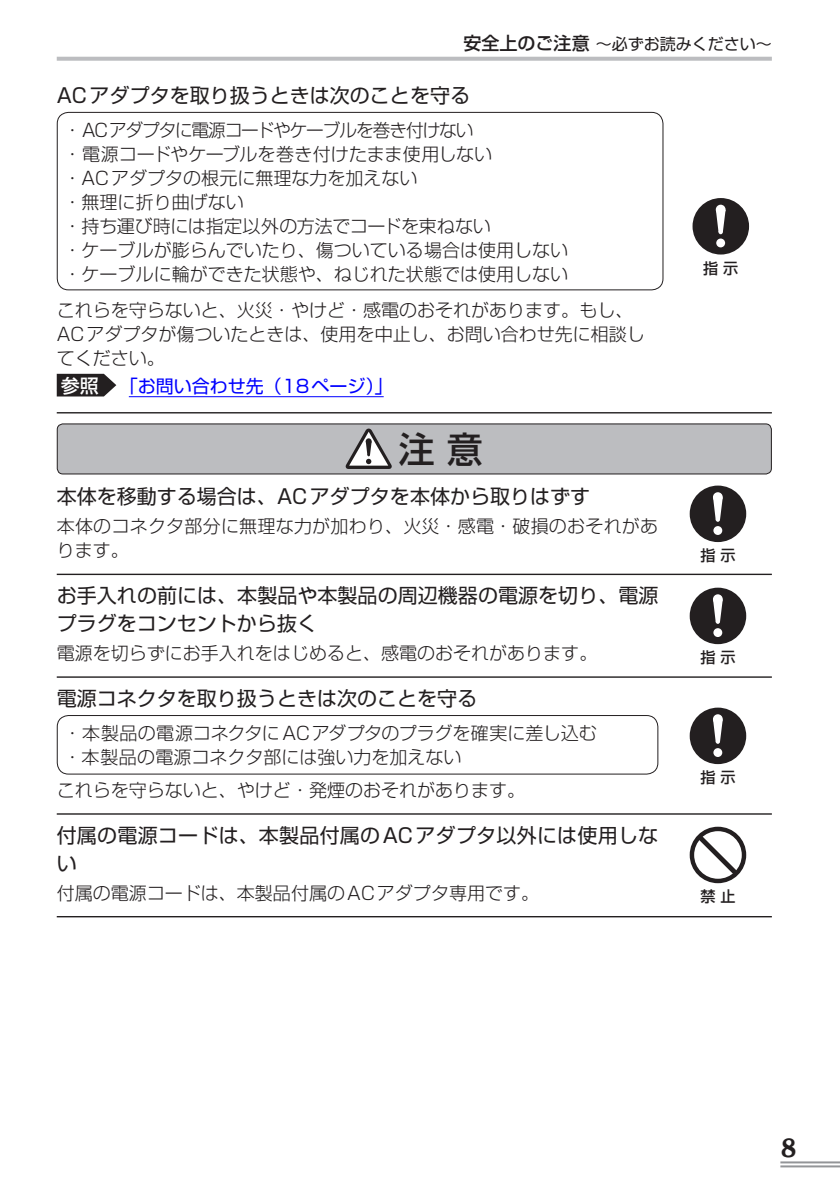
<style>
.page{position:relative;width:840px;height:1191px;background:#fff}
.page>*{position:absolute;margin:0;border:0;box-sizing:border-box;transform-origin:0 0}
.t1{font:500 36px "Shin Go Pro";color:#231f20}
.t2{font:26px "MO Suuji HA H Dn";color:#231f20}
.t3{font:20px/28px "Shin Go Pro";color:#231f20}
.t4{font:300 18px/24px "Shin Go Pro";color:#231f20}
.t5{font:18px "Shin Go Pro";color:#00f}
.t6{font:16px "Shin Go Pro";color:#231f20}
.t7{font:500 15px "Shin Go Pro";color:#231f20}
.s1{font-weight:500;font-size:18px}
.s2{font-weight:500;font-size:19px;color:#fff}
</style>
<div class="page">
<svg style="left:57px;top:57px;width:714px;height:4px;background:#c0c1c4"></svg>
<svg style="left:780px;top:1163px;width:59px;height:1px"></svg>
<hr style="left:780px;top:1161px;width:59px;height:2px;background:#939598">
<hr style="left:780px;top:1165px;width:59px;height:2px;background:#939598">
<hr style="left:57px;top:412px;width:714px;height:1px;background:#231f20">
<hr style="left:129px;top:396px;width:254px;height:1px;background:#00f">
<hr style="left:57px;top:573px;width:714px;height:2px;background:#231f20">
<hr style="left:57px;top:676px;width:714px;height:2px;background:#231f20">
<hr style="left:57px;top:813px;width:714px;height:1px;background:#231f20">
<hr style="left:57px;top:916px;width:714px;height:1px;background:#231f20">
<svg style="left:57px;top:374px;width:59px;height:22px"></svg>
<div style="left:57px;top:424px;width:714px;height:50px;background:#bcbdc0;border-radius:6px"></div>
<svg style="left:345px;top:428px;width:47px;height:41px"></svg>
<div style="left:57px;top:423px;width:714px;height:51px;border:1px solid #231f20;border-radius:6px"></div>
<div style="left:57px;top:112px;width:606px;height:178px;border:1px solid #231f20;border-radius:11px"></div>
<div style="left:57px;top:715px;width:601px;height:59px;border:1px solid #231f20;border-radius:11px"></div>
<div style="left:689px;top:485px;width:56px;height:57px;background:#231f20;border-radius:50%"></div>
<div style="left:713px;top:526px;width:8px;height:9px;background:#fff;border-radius:50%"></div>
<svg style="left:712px;top:492px;width:10px;height:10px"></svg>
<svg style="left:712px;top:497px;width:10px;height:25px"></svg>
<div style="left:689px;top:587px;width:56px;height:57px;background:#231f20;border-radius:50%"></div>
<div style="left:713px;top:628px;width:8px;height:9px;background:#fff;border-radius:50%"></div>
<svg style="left:712px;top:594px;width:10px;height:10px"></svg>
<svg style="left:712px;top:599px;width:10px;height:25px"></svg>
<div style="left:689px;top:707px;width:56px;height:57px;background:#231f20;border-radius:50%"></div>
<div style="left:713px;top:748px;width:8px;height:9px;background:#fff;border-radius:50%"></div>
<svg style="left:712px;top:714px;width:10px;height:10px"></svg>
<svg style="left:712px;top:719px;width:10px;height:25px"></svg>
<div style="left:692px;top:198px;width:56px;height:56px;background:#231f20;border-radius:50%"></div>
<svg style="left:715px;top:238px;width:9px;height:9px"></svg>
<div style="left:715px;top:205px;width:10px;height:9px;background:#fff;border-radius:50%"></div>
<svg style="left:715px;top:210px;width:10px;height:24px"></svg>
<svg style="left:689px;top:826px;width:56px;height:57px"></svg>
<svg style="left:693px;top:831px;width:48px;height:47px"></svg>
<svg style="left:696px;top:834px;width:42px;height:42px"></svg>
<p class="t6" style="left:463px;top:30px;width:309px"><span class="s1">安全上のご注意</span> 〜必ずお読みください〜</p>
<p class="t3" style="left:57px;top:79px;width:414px">ACアダプタを取り扱うときは次のことを守る</p>
<p class="t4" style="left:64px;top:116px;width:505px">・ACアダプタに電源コードやケーブルを巻き付けない<br>・電源コードやケーブルを巻き付けたまま使用しない<br>・ACアダプタの根元に無理な力を加えない<br>・無理に折り曲げない<br>・持ち運び時には指定以外の方法でコードを束ねない<br>・ケーブルが膨らんでいたり、傷ついている場合は使用しない・ケーブルに輪ができた状態や、ねじれた状態では使用しない</p>
<p class="t4" style="left:57px;top:295px;width:589px">これらを守らないと、火災・やけど・感電のおそれがあります。もし、<br>ACアダプタが傷ついたときは、使用を中止し、お問い合わせ先に相談してください。</p>
<p class="t5" style="left:61px;top:371px;width:333px"><span class="s2">参照</span> 「お問い合わせ先（18ページ）」</p>
<h1 class="t1" style="left:398px;top:419px;width:85px">注 意</h1>
<p class="t3" style="left:57px;top:480px;width:534px">本体を移動する場合は、ACアダプタを本体から取りはずす</p>
<p class="t4" style="left:57px;top:512px;width:602px">本体のコネクタ部分に無理な力が加わり、火災・感電・破損のおそれがあります。</p>
<p class="t3" style="left:57px;top:579px;width:603px">お手入れの前には、本製品や本製品の周辺機器の電源を切り、電源プラグをコンセントから抜く</p>
<p class="t4" style="left:57px;top:639px;width:542px">電源を切らずにお手入れをはじめると、感電のおそれがあります。</p>
<p class="t3" style="left:57px;top:682px;width:422px">電源コネクタを取り扱うときは次のことを守る</p>
<p class="t4" style="left:64px;top:719px;width:534px">・本製品の電源コネクタにACアダプタのプラグを確実に差し込む・本製品の電源コネクタ部には強い力を加えない</p>
<p class="t4" style="left:57px;top:776px;width:470px">これらを守らないと、やけど・発煙のおそれがあります。</p>
<p class="t3" style="left:57px;top:818px;width:602px">付属の電源コードは、本製品付属のACアダプタ以外には使用しない</p>
<p class="t4" style="left:57px;top:878px;width:483px">付属の電源コードは、本製品付属のACアダプタ専用です。</p>
<p class="t7" style="left:703px;top:255px;width:36px">指 示</p>
<p class="t7" style="left:700px;top:543px;width:36px">指 示</p>
<p class="t7" style="left:700px;top:645px;width:36px">指 示</p>
<p class="t7" style="left:700px;top:765px;width:36px">指 示</p>
<p class="t7" style="left:700px;top:884px;width:36px">禁 止</p>
<h2 class="t2" style="left:780px;top:1137px;width:18px">8</h2>
</div>
